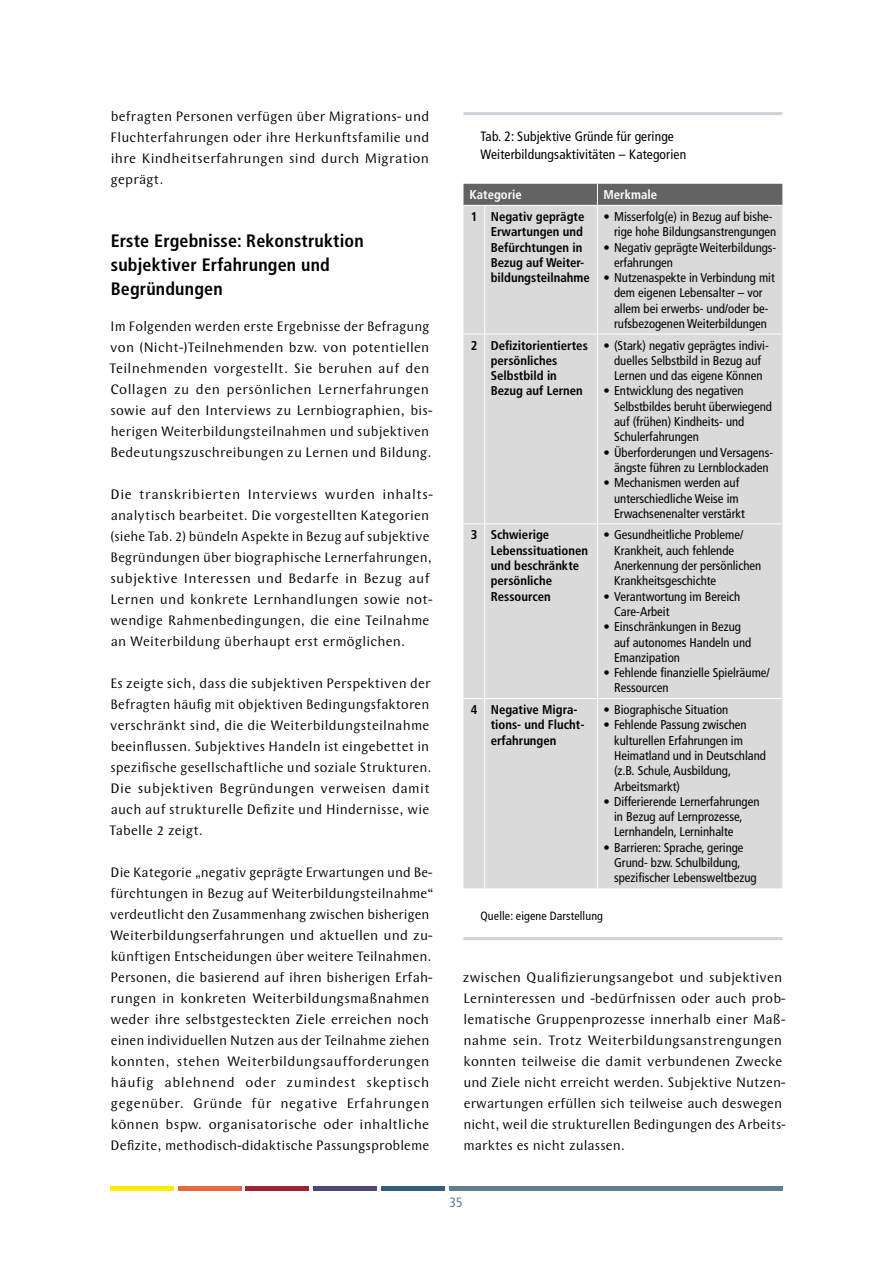
<style>
.page{position:relative;width:893px;height:1263px;background:#fff}
.page>*{position:absolute;margin:0;border:0;box-sizing:border-box;transform-origin:0 0}
.t1{font:700 condensed 18px/24px "Frutiger LT Std";letter-spacing:.01em;color:#000}
.Fließtext_DT{font:14.25px/21px "Wunderlich OT";letter-spacing:.015em;color:#000}
.Bsp_Ü{font:condensed 13.5px/18px "Frutiger LT Std";letter-spacing:.01em;color:#000}
.t2{font:condensed 13.5px "Frutiger LT Std";color:#607e8c}
.t3{font:condensed 12.75px/15.3px "Frutiger LT Std";color:#000}
.tabelle_text{font:700 condensed 12.75px/15.3px "Frutiger LT Std";color:#000}
.tabelle_text-2{font:700 condensed 12.75px "Frutiger LT Std";color:#fff}
.Quelle{font:condensed 12px "Frutiger LT Std";letter-spacing:.01em;color:#000}
</style>
<div class="page">
<div style="left:111px;top:1186px;width:63px;height:5px;background:#ffed00"></div>
<div style="left:178px;top:1186px;width:64px;height:5px;background:#e7693d"></div>
<div style="left:246px;top:1186px;width:63px;height:5px;background:#9c2531"></div>
<div style="left:313px;top:1186px;width:64px;height:5px;background:#534574"></div>
<div style="left:381px;top:1186px;width:63px;height:5px;background:#355d7c"></div>
<div style="left:449px;top:1186px;width:333px;height:5px;background:#607e8c"></div>
<hr style="left:463px;top:112px;width:319px;height:3px;background:#cfd3d9">
<hr style="left:463px;top:937px;width:319px;height:3px;background:#cfd3d9">
<div style="left:463px;top:206px;width:319px;height:682px;background:#dadada"></div>
<div style="left:463px;top:184px;width:319px;height:22px;background:#636362"></div>
<hr style="left:485px;top:205px;width:112px;height:1px;background:#fff">
<hr style="left:597px;top:205px;width:185px;height:1px;background:#fff">
<svg style="left:463px;top:334px;width:21px;height:1px"></svg>
<hr style="left:485px;top:334px;width:112px;height:1px;background:#fff">
<hr style="left:597px;top:334px;width:185px;height:1px;background:#fff">
<svg style="left:463px;top:523px;width:22px;height:1px"></svg>
<hr style="left:485px;top:523px;width:112px;height:1px;background:#fff">
<hr style="left:597px;top:523px;width:185px;height:1px;background:#fff">
<svg style="left:463px;top:698px;width:22px;height:1px"></svg>
<hr style="left:485px;top:698px;width:112px;height:1px;background:#fff">
<hr style="left:597px;top:698px;width:185px;height:1px;background:#fff">
<hr style="left:484px;top:206px;width:1px;height:128px;background:#fff">
<hr style="left:597px;top:206px;width:1px;height:128px;background:#fff">
<hr style="left:484px;top:334px;width:1px;height:189px;background:#fff">
<hr style="left:597px;top:334px;width:1px;height:189px;background:#fff">
<hr style="left:484px;top:524px;width:1px;height:174px;background:#fff">
<hr style="left:597px;top:524px;width:1px;height:174px;background:#fff">
<hr style="left:484px;top:699px;width:1px;height:189px;background:#fff">
<hr style="left:597px;top:699px;width:1px;height:189px;background:#fff">
<p class="Fließtext_DT" style="left:111px;top:106px;width:320px;text-align:justify">befragten Personen verfügen über Migrations- und Fluchterfahrungen oder ihre Herkunftsfamilie und ihre Kindheitserfahrungen sind durch Migration geprägt.</p>
<h2 class="t1" style="left:111px;top:229px;width:255px">Erste Ergebnisse: Rekonstruktion subjektiver Erfahrungen und<br>Begründungen</h2>
<p class="Fließtext_DT" style="left:109px;top:316px;width:325px">Im Folgenden werden erste Ergebnisse der Befragung von (Nicht-)Teilnehmenden bzw. von potentiellen Teilnehmenden vorgestellt. Sie beruhen auf den Collagen zu den persönlichen Lernerfahrungen sowie auf den Interviews zu Lernbiographien, bis&shy;herigen Weiterbildungsteilnahmen und subjektiven Bedeutungszuschreibungen zu Lernen und Bildung.</p>
<p class="Fließtext_DT" style="left:110px;top:484px;width:324px">Die transkribierten Interviews wurden inhalts&shy;analytisch bearbeitet. Die vorgestellten Kategorien (siehe Tab. 2) bündeln Aspekte in Bezug auf subjektive Begründungen über biographische Lernerfahrungen, subjektive Interessen und Bedarfe in Bezug auf Lernen und konkrete Lernhandlungen sowie not&shy;wendige Rahmenbedingungen, die eine Teilnahme an Weiterbildung überhaupt erst ermöglichen.</p>
<p class="Fließtext_DT" style="left:109px;top:673px;width:324px">Es zeigte sich, dass die subjektiven Perspektiven der Befragten häufig mit objektiven Bedingungsfaktoren verschränkt sind, die die Weiterbildungsteilnahme beeinflussen. Subjektives Handeln ist eingebettet in spezifische gesellschaftliche und soziale Strukturen.<br>Die subjektiven Begründungen verweisen damit auch auf strukturelle Defizite und Hindernisse, wie Tabelle 2 zeigt.</p>
<p class="Fließtext_DT" style="left:110px;top:862px;width:325px">Die Kategorie „negativ geprägte Erwartungen und Be&shy;fürchtungen in Bezug auf Weiterbildungsteilnahme“ verdeutlicht den Zusammenhang zwischen bisherigen Weiterbildungserfahrungen und aktuellen und zu&shy;künftigen Entscheidungen über weitere Teilnahmen.<br>Personen, die basierend auf ihren bisherigen Erfah&shy;rungen in konkreten Weiterbildungsmaßnahmen weder ihre selbstgesteckten Ziele erreichen noch einen individuellen Nutzen aus der Teilnahme ziehen konnten, stehen Weiterbildungsaufforderungen häufig ablehnend oder zumindest skeptisch gegenüber. Gründe für negative Erfahrungen können bspw. organisatorische oder inhaltliche Defizite, methodisch-didaktische Passungsprobleme</p>
<p class="Bsp_Ü" style="left:480px;top:127px;width:207px">Tab. 2: Subjektive Gründe für geringe<br>Weiterbildungsaktivitäten – Kategorien</p>
<p class="tabelle_text-2" style="left:469px;top:187px;width:54px">Kategorie</p>
<p class="tabelle_text-2" style="left:603px;top:187px;width:55px">Merkmale</p>
<p class="tabelle_text" style="left:471px;top:209px;width:8px">1</p>
<p class="tabelle_text" style="left:491px;top:209px;width:100px">Negativ geprägte<br>Erwartungen und<br>Befürchtungen in<br>Bezug auf Weiter&shy;bildungsteilnahme</p>
<p class="t3" style="left:603px;top:209px;width:174px;text-align:right">• Misserfolg(e) in Bezug auf bishe&shy;rige hohe Bildungsanstrengungen</p>
<p class="t3" style="left:614px;top:239px;width:164px;text-indent:-11px">• Negativ geprägte Weiterbildungs&shy;erfahrungen</p>
<p class="t3" style="left:603px;top:270px;width:173px;text-align:center">• Nutzenaspekte in Verbindung mit dem eigenen Lebensalter – vor allem bei erwerbs- und/oder be&shy;rufsbezogenen Weiterbildungen</p>
<p class="tabelle_text" style="left:471px;top:337px;width:8px">2</p>
<p class="tabelle_text" style="left:491px;top:337px;width:99px">Defizitorientiertes persönliches<br>Selbstbild in<br>Bezug auf Lernen</p>
<p class="t3" style="left:603px;top:338px;width:167px;text-align:center">• (Stark) negativ geprägtes indivi&shy;duelles Selbstbild in Bezug auf<br>Lernen und das eigene Können</p>
<p class="t3" style="left:614px;top:383px;width:159px;text-indent:-11px">• Entwicklung des negativen<br>Selbstbildes beruht überwiegend auf (frühen) Kindheits- und<br>Schulerfahrungen</p>
<p class="t3" style="left:603px;top:445px;width:171px;text-align:center">• Überforderungen und Versagens&shy;ängste führen zu Lernblockaden</p>
<p class="t3" style="left:614px;top:475px;width:132px;text-indent:-11px">• Mechanismen werden auf unterschiedliche Weise im<br>Erwachsenenalter verstärkt</p>
<p class="tabelle_text" style="left:471px;top:527px;width:8px">3</p>
<p class="tabelle_text" style="left:491px;top:527px;width:99px">Schwierige<br>Lebenssituationen und beschränkte persönliche<br>Ressourcen</p>
<p class="t3" style="left:614px;top:527px;width:149px;text-indent:-11px">• Gesundheitliche Probleme/<br>Krankheit, auch fehlende<br>Anerkennung der persönlichen<br>Krankheitsgeschichte</p>
<p class="t3" style="left:614px;top:589px;width:128px;text-indent:-11px">• Verantwortung im Bereich<br>Care-Arbeit</p>
<p class="t3" style="left:614px;top:619px;width:139px;text-indent:-11px">• Einschränkungen in Bezug auf autonomes Handeln und<br>Emanzipation</p>
<p class="t3" style="left:614px;top:665px;width:157px;text-indent:-11px">• Fehlende finanzielle Spielräume/<br>Ressourcen</p>
<p class="tabelle_text" style="left:471px;top:702px;width:8px">4</p>
<p class="tabelle_text" style="left:491px;top:702px;width:94px">Negative Migra&shy;tions- und Flucht&shy;erfahrungen</p>
<p class="t3" style="left:603px;top:702px;width:126px">• Biographische Situation</p>
<p class="t3" style="left:614px;top:717px;width:154px;text-indent:-11px">• Fehlende Passung zwischen kulturellen Erfahrungen im<br>Heimatland und in Deutschland (z.B. Schule, Ausbildung,<br>Arbeitsmarkt)</p>
<p class="t3" style="left:614px;top:794px;width:147px;text-indent:-11px">• Differierende Lernerfahrungen in Bezug auf Lernprozesse,<br>Lernhandeln, Lerninhalte</p>
<p class="t3" style="left:614px;top:840px;width:144px;text-indent:-11px">• Barrieren: Sprache, geringe<br>Grund- bzw. Schulbildung, spezifischer Lebensweltbezug</p>
<p class="Quelle" style="left:480px;top:909px;width:124px">Quelle: eigene Darstellung</p>
<p class="Fließtext_DT" style="left:463px;top:967px;width:324px">zwischen Qualifizierungsangebot und subjektiven Lerninteressen und -bedürfnissen oder auch prob&shy;lematische Gruppenprozesse innerhalb einer Maß&shy;nahme sein. Trotz Weiterbildungsanstrengungen konnten teilweise die damit verbundenen Zwecke und Ziele nicht erreicht werden. Subjektive Nutzen&shy;erwartungen erfüllen sich teilweise auch deswegen nicht, weil die strukturellen Bedingungen des Arbeits&shy;marktes es nicht zulassen.</p>
<p class="t2" style="left:449px;top:1195px;width:15px">35</p>
</div>
